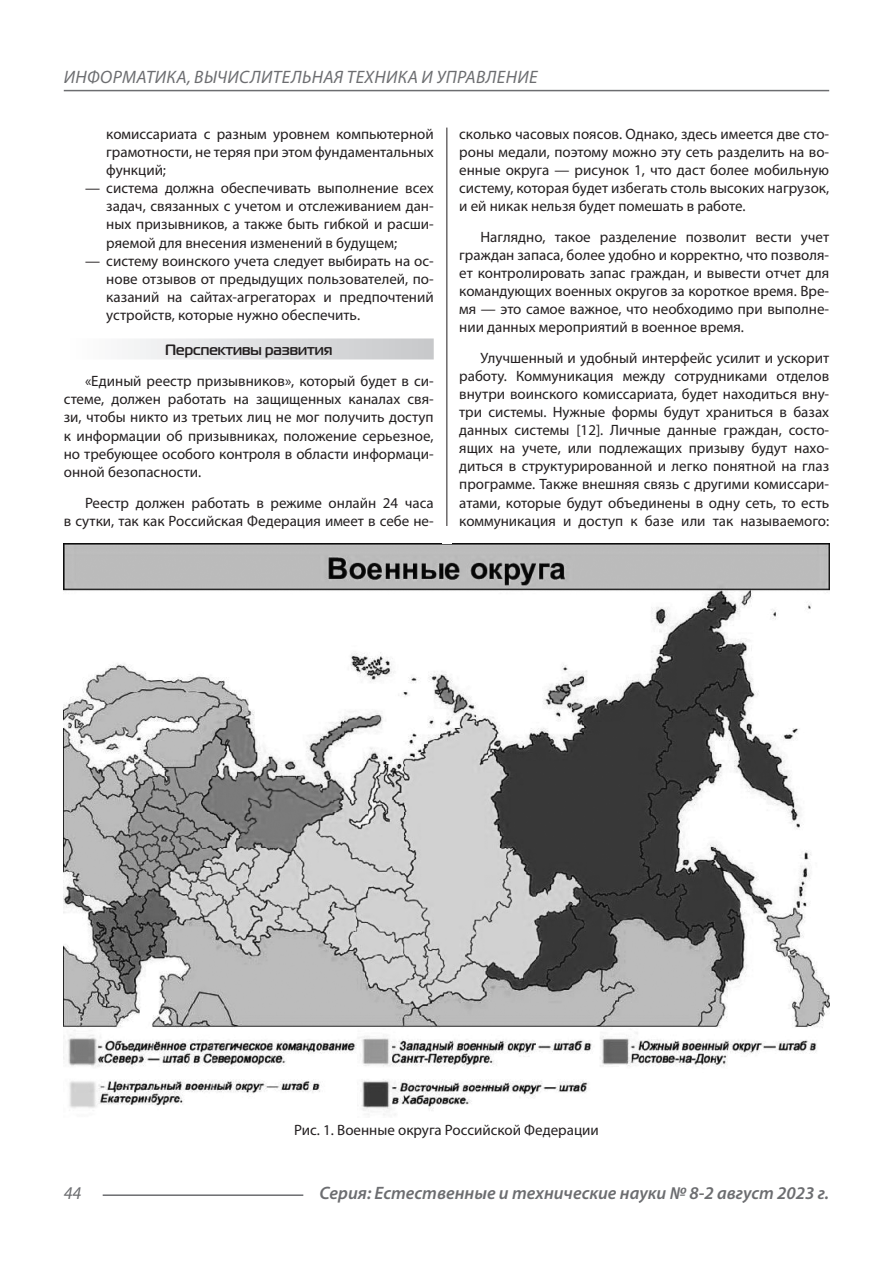
<style>
.page{position:relative;width:893px;height:1263px;background:#fff}
.page>*{position:absolute;margin:0;border:0;box-sizing:border-box;transform-origin:0 0}
.t1{font:italic 600 18px "Myriad Pro";color:#6c6d70}
.t2{font:italic 18px "Myriad Pro";letter-spacing:.02em;color:#6c6d70}
.Статья_текст{font:15px/18px "Myriad Pro";color:#231f20;text-align:justify}
.Статья_подзаголовок{font:700 15px "Magistral C";color:#231f20}
</style>
<div class="page">
<hr style="left:446px;top:128px;width:1px;height:1007px;background:#231f20">
<hr style="left:103px;top:1194px;width:200px;height:2px;background:#6c6d70">
<hr style="left:64px;top:90px;width:765px;height:1px;background:#6c6d70">
<div style="left:64px;top:338px;width:370px;height:21px;background:linear-gradient(to right,#fefeff,#c6c8ca)"></div>
<img style="left:64px;top:543px;width:765px;height:574px">
<div style="left:442px;top:526px;width:10px;height:17px;background:#fff"></div>
<p class="t2" style="left:64px;top:66px;width:475px">ИНФОРМАТИКА, ВЫЧИСЛИТЕЛЬНАЯ ТЕХНИКА И УПРАВЛЕНИЕ</p>
<p class="Статья_текст" style="left:106px;top:124px;width:329px">комиссариата с разным уровнем компьютерной грамотности, не теряя при этом фундаментальных функций;</p>
<p class="Статья_текст" style="left:106px;top:179px;width:329px;text-indent:-21px">— система должна обеспечивать выполнение всех задач, связанных с учетом и отслеживанием дан&shy;ных призывников, а также быть гибкой и расши&shy;ряемой для внесения изменений в будущем;</p>
<p class="Статья_текст" style="left:106px;top:251px;width:329px;text-indent:-21px">— систему воинского учета следует выбирать на ос&shy;нове отзывов от предыдущих пользователей, по&shy;казаний на сайтах-агрегаторах и предпочтений устройств, которые нужно обеспечить.</p>
<p class="Статья_подзаголовок" style="left:165px;top:341px;width:169px">Перспективы развития</p>
<p class="Статья_текст" style="left:64px;top:372px;width:371px;text-indent:21px">«Единый реестр призывников», который будет в си&shy;стеме, должен работать на защищенных каналах свя&shy;зи, чтобы никто из третьих лиц не мог получить доступ к информации об призывниках, положение серьезное, но требующее особого контроля в области информаци&shy;онной безопасности.</p>
<p class="Статья_текст" style="left:64px;top:493px;width:371px;text-align:right">Реестр должен работать в режиме онлайн 24 часа<br>в сутки, так как Российская Федерация имеет в себе не-</p>
<p class="Статья_текст" style="left:459px;top:125px;width:371px">сколько часовых поясов. Однако, здесь имеется две сто&shy;роны медали, поэтому можно эту сеть разделить на во&shy;енные округа — рисунок 1, что даст более мобильную систему, которая будет избегать столь высоких нагрузок, и ей никак нельзя будет помешать в работе.</p>
<p class="Статья_текст" style="left:459px;top:228px;width:371px;text-indent:21px">Наглядно, такое разделение позволит вести учет граждан запаса, более удобно и корректно, что позволя&shy;ет контролировать запас граждан, и вывести отчет для командующих военных округов за короткое время. Вре&shy;мя — это самое важное, что необходимо при выполне&shy;нии данных мероприятий в военное время.</p>
<p class="Статья_текст" style="left:459px;top:349px;width:371px;text-indent:21px">Улучшенный и удобный интерфейс усилит и ускорит работу. Коммуникация между сотрудниками отделов внутри воинского комиссариата, будет находиться вну&shy;три системы. Нужные формы будут храниться в базах данных системы [12]. Личные данные граждан, состо&shy;ящих на учете, или подлежащих призыву будут нахо&shy;диться в структурированной и легко понятной на глаз программе. Также внешняя связь с другими комиссари&shy;атами, которые будут объединены в одну сеть, то есть коммуникация и доступ к базе или так называемого:</p>
<p class="Статья_текст" style="left:294px;top:1121px;width:306px">Рис. 1. Военные округа Российской Федерации</p>
<p class="t2" style="left:64px;top:1182px;width:19px">44</p>
<p class="t1" style="left:319px;top:1182px;width:511px">Серия: Естественные и технические науки № 8-2 август 2023 г.</p>
</div>
